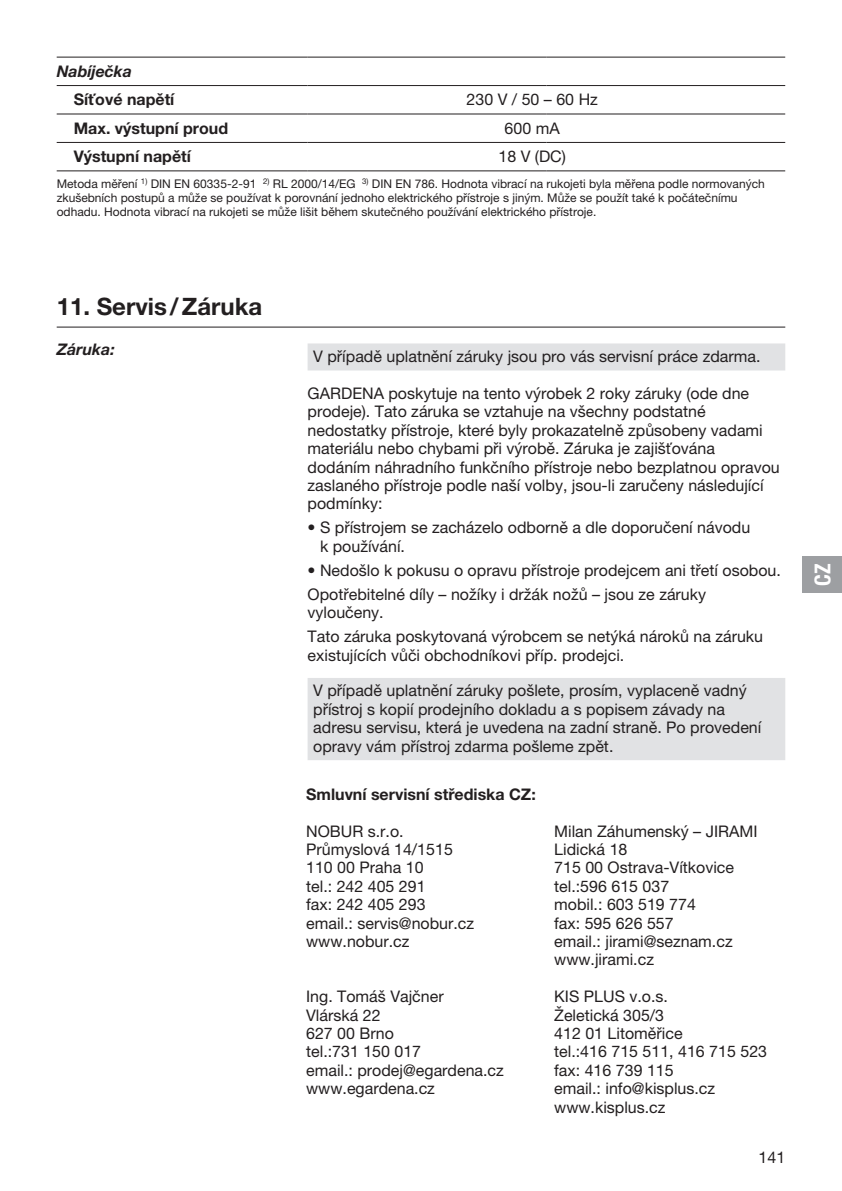
<style>
.page{position:relative;width:842px;height:1191px;background:#fff}
.page>*{position:absolute;margin:0;border:0;box-sizing:border-box;transform-origin:0 0}
.t1{font:700 24px "GARDENA Pro";color:#231f20}
.t2{font:22px "GARDENA Pro Bo Cond";color:#fff}
.t3{font:16px/18.4px "GARDENA Pro";color:#231f20}
.t4{font:700 16px "GARDENA Pro";color:#231f20}
.t5{font:italic 700 16px "GARDENA Pro";color:#231f20}
.t6{font:12px/14px "GARDENA Pro";color:#231f20}
</style>
<div class="page">
<hr style="left:57px;top:170px;width:251px;height:1px;background:#231f20">
<hr style="left:308px;top:170px;width:238px;height:1px;background:#231f20">
<hr style="left:546px;top:170px;width:239px;height:1px;background:#231f20">
<hr style="left:57px;top:57px;width:251px;height:1px;background:#231f20">
<hr style="left:308px;top:57px;width:238px;height:1px;background:#231f20">
<hr style="left:546px;top:57px;width:239px;height:1px;background:#231f20">
<hr style="left:57px;top:85px;width:251px;height:1px;background:#231f20">
<hr style="left:308px;top:85px;width:238px;height:1px;background:#231f20">
<hr style="left:546px;top:85px;width:239px;height:1px;background:#231f20">
<hr style="left:57px;top:114px;width:251px;height:1px;background:#231f20">
<hr style="left:308px;top:114px;width:238px;height:1px;background:#231f20">
<hr style="left:546px;top:114px;width:239px;height:1px;background:#231f20">
<hr style="left:57px;top:142px;width:251px;height:1px;background:#231f20">
<hr style="left:308px;top:142px;width:238px;height:1px;background:#231f20">
<hr style="left:546px;top:142px;width:239px;height:1px;background:#231f20">
<svg style="left:308px;top:343px;width:477px;height:417px"></svg>
<hr style="left:57px;top:326px;width:728px;height:1px;background:#231f20">
<div style="left:802px;top:556px;width:40px;height:36px;background:#9d9fa2"></div>
<p class="t5" style="left:57px;top:61px;width:77px">Nabíječka</p>
<p class="t4" style="left:74px;top:90px;width:102px">Síťové napětí</p>
<p class="t3" style="left:467px;top:90px;width:133px">230 V / 50 – 60 Hz</p>
<p class="t4" style="left:74px;top:118px;width:156px">Max. výstupní proud</p>
<p class="t3" style="left:505px;top:119px;width:57px">600 mA</p>
<p class="t4" style="left:74px;top:147px;width:119px">Výstupní napětí</p>
<p class="t3" style="left:498px;top:147px;width:69px">18 V (DC)</p>
<p class="t6" style="left:57px;top:176px;width:710px">Metoda měření <sup>1)</sup> DIN EN 60335-2-91 <sup>2)</sup> RL 2000/14/EG <sup>3)</sup> DIN EN 786. Hodnota vibrací na rukojeti byla měřena podle normovaných zkušebních postupů a může se používat k porovnání jednoho elektrického přístroje s jiným. Může se použít také k počátečnímu odhadu. Hodnota vibrací na rukojeti se může lišit během skutečného používání elektrického přístroje.</p>
<h1 class="t1" style="left:57px;top:292px;width:207px">11. Servis/Záruka</h1>
<p class="t5" style="left:57px;top:339px;width:60px">Záruka:</p>
<p class="t3" style="left:313px;top:347px;width:449px">V případě uplatnění záruky jsou pro vás servisní práce zdarma.</p>
<p class="t3" style="left:308px;top:384px;width:474px">GARDENA poskytuje na tento výrobek 2 roky záruky (ode dne prodeje). Tato záruka se vztahuje na všechny podstatné nedostatky přístroje, které byly prokazatelně způsobeny vadami materiálu nebo chybami při výrobě. Záruka je zajišťována dodáním náhradního funkčního přístroje nebo bezplatnou opravou zaslaného přístroje podle naší volby, jsou-li zaručeny následující podmínky:</p>
<p class="t3" style="left:320px;top:518px;width:432px;text-indent:-12px">• S přístrojem se zacházelo odborně a dle doporučení návodu k používání.</p>
<p class="t3" style="left:308px;top:558px;width:475px;line-height:24px">• Nedošlo k pokusu o opravu přístroje prodejcem ani třetí osobou.<br>Opotřebitelné díly – nožíky i držák nožů – jsou ze záruky</p>
<p class="t3" style="left:308px;top:600px;width:457px;line-height:24px">vyloučeny.<br>Tato záruka poskytovaná výrobcem se netýká nároků na záruku</p>
<p class="t3" style="left:308px;top:646px;width:318px">existujících vůči obchodníkovi příp. prodejci.</p>
<p class="t3" style="left:313px;top:681px;width:450px">V případě uplatnění záruky pošlete, prosím, vyplaceně vadný přístroj s kopií prodejního dokladu a s popisem závady na adresu servisu, která je uvedena na zadní straně. Po provedení opravy vám přístroj zdarma pošleme zpět.</p>
<p class="t4" style="left:306px;top:784px;width:231px">Smluvní servisní střediska CZ:</p>
<p class="t3" style="left:306px;top:821px;width:170px">NOBUR s.r.o.<br>Průmyslová 14/1515<br>110 00 Praha 10<br>tel.: 242 405 291<br>fax: 242 405 293 email.: servis@nobur.cz www.nobur.cz</p>
<p class="t3" style="left:554px;top:821px;width:205px">Milan Záhumenský – JIRAMI<br>Lidická 18<br>715 00 Ostrava-Vítkovice tel.:596 615 037<br>mobil.: 603 519 774<br>fax: 595 626 557<br>email.: jirami@seznam.cz www.jirami.cz</p>
<p class="t3" style="left:554px;top:987px;width:214px">KIS PLUS v.o.s.<br>Želetická 305/3<br>412 01 Litoměřice<br>tel.:416 715 511, 416 715 523 fax: 416 739 115<br>email.: info@kisplus.cz www.kisplus.cz</p>
<p class="t3" style="left:758px;top:1147px;width:28px">141</p>
<p class="t3" style="left:306px;top:987px;width:199px">Ing. Tomáš Vajčner<br>Vlárská 22<br>627 00 Brno<br>tel.:731 150 017<br>email.: prodej@egardena.cz www.egardena.cz</p>
<h2 class="t2" style="left:809px;top:585px;width:24px;rotate:-90deg">CZ</h2>
</div>
